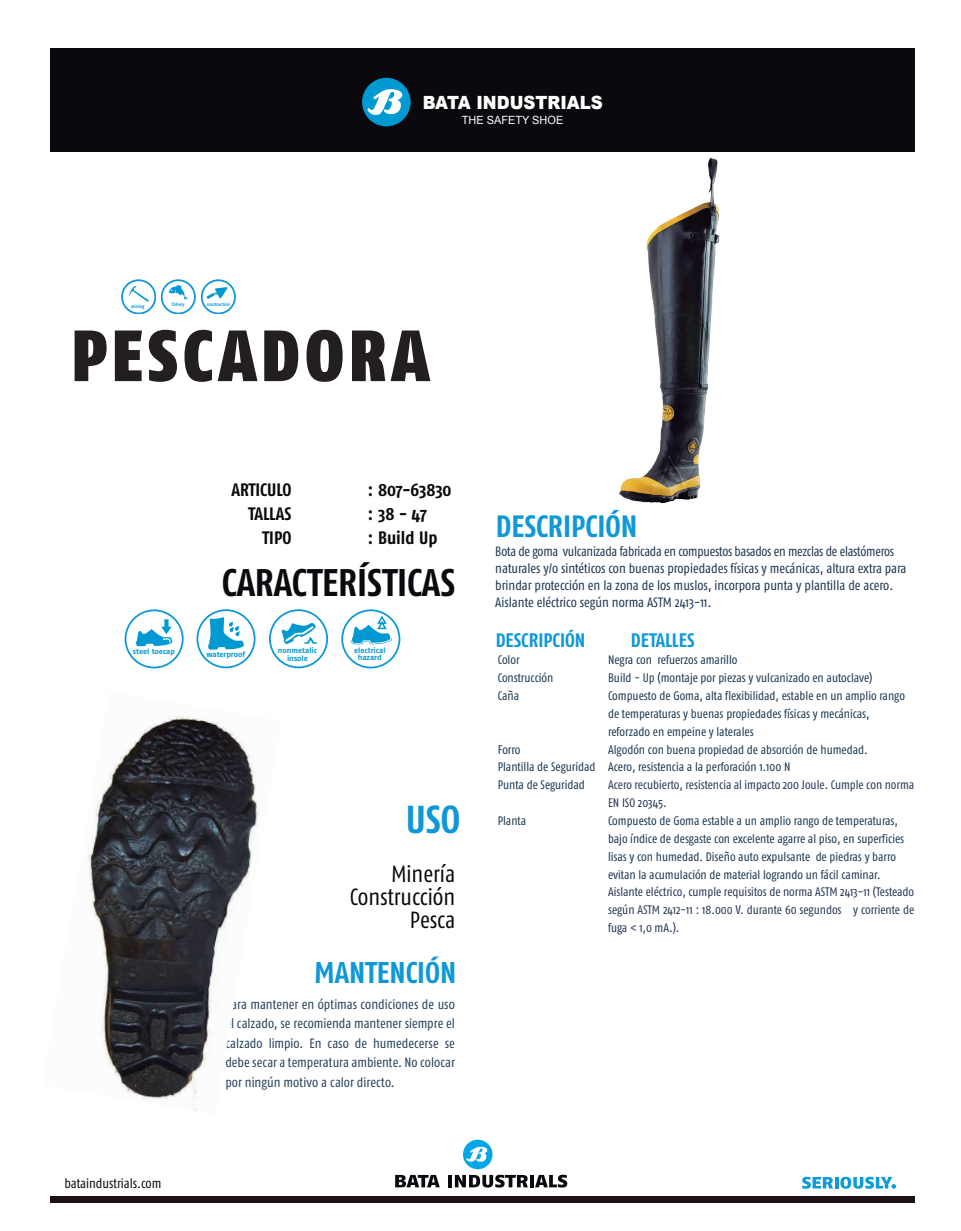
<style>
.page{position:relative;width:961px;height:1231px;background:#fff}
.page>*{position:absolute;margin:0;border:0;box-sizing:border-box;transform-origin:0 0}
.t1{font:900 72.3px "Fago Co";letter-spacing:.065em;color:#231f20}
.t2{font:700 39px "Fago Co";color:#0e98d7}
.t3{font:700 38.4px "Fago Co";color:#0b090d}
.t4{font:700 30.75px "Fago Co";color:#0e98d7}
.t5{font:700 30px "Fago Co";color:#0e98d7}
.t6{font:23.4px/23.4px "Fago Co";letter-spacing:-.005em;color:#0b090d;text-align:right}
.t7{font:700 19.5px "Fago Co";color:#0e98d7}
.t8{font:900 18.15px "Arial";color:#fff;scale:.91 1}
.t9{font:700 18px/24px "Fago Co";color:#0b090d;text-align:right}
.t10{font:13.5px/17px "Fago Co";letter-spacing:-.005em;color:#1a344f}
.t11{font:13.5px/19.5px "Fago Co";letter-spacing:.005em;color:#25405b;text-align:justify}
.t12{font:13.5px "Fago Co";color:#0b090d}
.t13{font:12.3px/17.9px "Fago Co";color:#183650}
.t14{font:12.3px/17.9px "Fago Co";color:#253654}
.t15{font:11.4px "Arial";color:#fff}
.t16{font:7.65px/7.2px "Fago No Bold TF";color:#0099d2;text-align:center}
.t17{font:700 4.8px "Fago Co";color:#069ad9}
</style>
<div class="page">
<svg style="left:802px;top:1176px;width:30px;height:12px"></svg>
<svg style="left:835px;top:1177px;width:3px;height:11px"></svg>
<svg style="left:840px;top:1176px;width:56px;height:12px"></svg>
<svg style="left:395px;top:1174px;width:45px;height:13px"></svg>
<hr style="left:448px;top:1174px;width:4px;height:13px;background:#0c090e">
<svg style="left:455px;top:1139px;width:112px;height:48px"></svg>
<img style="left:619px;top:158px;width:101px;height:345px">
<img style="left:88px;top:716px;width:172px;height:395px">
<div style="left:50px;top:48px;width:864px;height:104px;background:#0b090d"></div>
<div style="left:50px;top:1196px;width:864px;height:6px;background:#1e1013"></div>
<svg style="left:351px;top:615px;width:41px;height:29px"></svg>
<div style="left:341px;top:609px;width:59px;height:59px;border:2px solid #0e98d7;border-radius:50%"></div>
<div style="left:125px;top:609px;width:58px;height:59px;border:2px solid #0e98d7;border-radius:50%"></div>
<svg style="left:136px;top:619px;width:36px;height:27px"></svg>
<div style="left:197px;top:609px;width:58px;height:59px;border:2px solid #0e98d7;border-radius:50%"></div>
<svg style="left:208px;top:617px;width:36px;height:32px"></svg>
<div style="left:269px;top:609px;width:59px;height:59px;border:2px solid #0e98d7;border-radius:50%"></div>
<svg style="left:282px;top:623px;width:35px;height:21px"></svg>
<div style="left:122px;top:280px;width:34px;height:34px;border:2px solid #0e98d7;border-radius:50%"></div>
<svg style="left:129px;top:286px;width:20px;height:16px"></svg>
<div style="left:201px;top:280px;width:34px;height:34px;border:2px solid #0e98d7;border-radius:50%"></div>
<svg style="left:206px;top:287px;width:21px;height:12px"></svg>
<div style="left:161px;top:280px;width:34px;height:34px;border:2px solid #0e98d7;border-radius:50%"></div>
<svg style="left:169px;top:285px;width:19px;height:15px"></svg>
<div style="left:362px;top:78px;width:48px;height:48px;background:#0099d2;border-radius:50%"></div>
<svg style="left:367px;top:89px;width:36px;height:26px"></svg>
<p class="t17" style="left:131px;top:303px;width:15px">mining</p>
<p class="t17" style="left:172px;top:301px;width:14px">fishery</p>
<p class="t17" style="left:207px;top:301px;width:24px">construction</p>
<h3 class="t8" style="left:422px;top:89px;width:199px">BATA INDUSTRIALS</h3>
<p class="t15" style="left:462px;top:112px;width:103px">THE SAFETY SHOE</p>
<h1 class="t1" style="left:72px;top:312px;width:359px">PESCADORA</h1>
<h3 class="t9" style="left:231px;top:477px;width:61px">ARTICULO<br>TALLAS<br>TIPO</h3>
<h3 class="t9" style="left:368px;top:477px;width:85px;text-align:left">: 807-63830 : 38 - 47<br>: Build Up</h3>
<h3 class="t3" style="left:222px;top:560px;width:235px">CARACTERÍSTICAS</h3>
<p class="t16" style="left:133px;top:647px;width:43px">steel toecap</p>
<p class="t16" style="left:206px;top:650px;width:40px">waterproof</p>
<p class="t16" style="left:278px;top:647px;width:41px">nonmetalic insole</p>
<p class="t16" style="left:354px;top:647px;width:33px">electrical hazard</p>
<h2 class="t2" style="left:406px;top:796px;width:56px">USO</h2>
<h3 class="t6" style="left:350px;top:861px;width:107px">Minería<br>Construcción<br>Pesca</h3>
<p class="t12" style="left:64px;top:1176px;width:98px">bataindustrials.com</p>
<h3 class="t5" style="left:314px;top:955px;width:143px">MANTENCIÓN</h3>
<p class="t11" style="left:225px;top:994px;width:231px">Para mantener en óptimas condiciones de uso el calzado, se recomienda mantener siempre el calzado limpio. En caso de humedecerse se debe secar a temperatura ambiente. No colocar por ningún motivo a calor directo.</p>
<h3 class="t4" style="left:495px;top:508px;width:143px">DESCRIPCIÓN</h3>
<p class="t10" style="left:495px;top:542px;width:413px">Bota de goma vulcanizada fabricada en compuestos basados en mezclas de elastómeros naturales y/o sintéticos con buenas propiedades físicas y mecánicas, altura extra para brindar protección en la zona de los muslos, incorpora punta y plantilla de acero.<br>Aislante eléctrico según norma ASTM 2413-11.</p>
<h3 class="t7" style="left:495px;top:628px;width:91px">DESCRIPCIÓN</h3>
<h3 class="t7" style="left:631px;top:628px;width:65px">DETALLES</h3>
<p class="t13" style="left:498px;top:651px;width:57px">Color<br>Construcción<br>Caña</p>
<p class="t13" style="left:498px;top:740px;width:99px">Forro<br>Plantilla de Seguridad<br>Punta de Seguridad</p>
<p class="t13" style="left:498px;top:811px;width:30px">Planta</p>
<p class="t13" style="left:608px;top:651px;width:298px">Negra con refuerzos amarillo<br>Build - Up (montaje por piezas y vulcanizado en autoclave)<br>Compuesto de Goma, alta flexibilidad, estable en un amplio rango de temperaturas y buenas propiedades físicas y mecánicas, reforzado en empeine y laterales<br>Algodón con buena propiedad de absorción de humedad.<br>Acero, resistencia a la perforación 1.100 N</p>
<p class="t14" style="left:608px;top:776px;width:307px">Acero recubierto, resistencia al impacto 200 Joule. Cumple con norma<br>EN ISO 20345.</p>
<p class="t13" style="left:608px;top:811px;width:298px">Compuesto de Goma estable a un amplio rango de temperaturas, bajo índice de desgaste con excelente agarre al piso, en superficies lisas y con humedad. Diseño auto expulsante de piedras y barro evitan la acumulación de material logrando un fácil caminar.</p>
<p class="t14" style="left:608px;top:883px;width:308px;text-align:justify">Aislante eléctrico, cumple requisitos de norma ASTM 2413-11 (Testeado según ASTM 2412-11 : 18.000 V. durante 60 segundos y corriente de fuga &lt; 1,0 mA.).</p>
</div>
